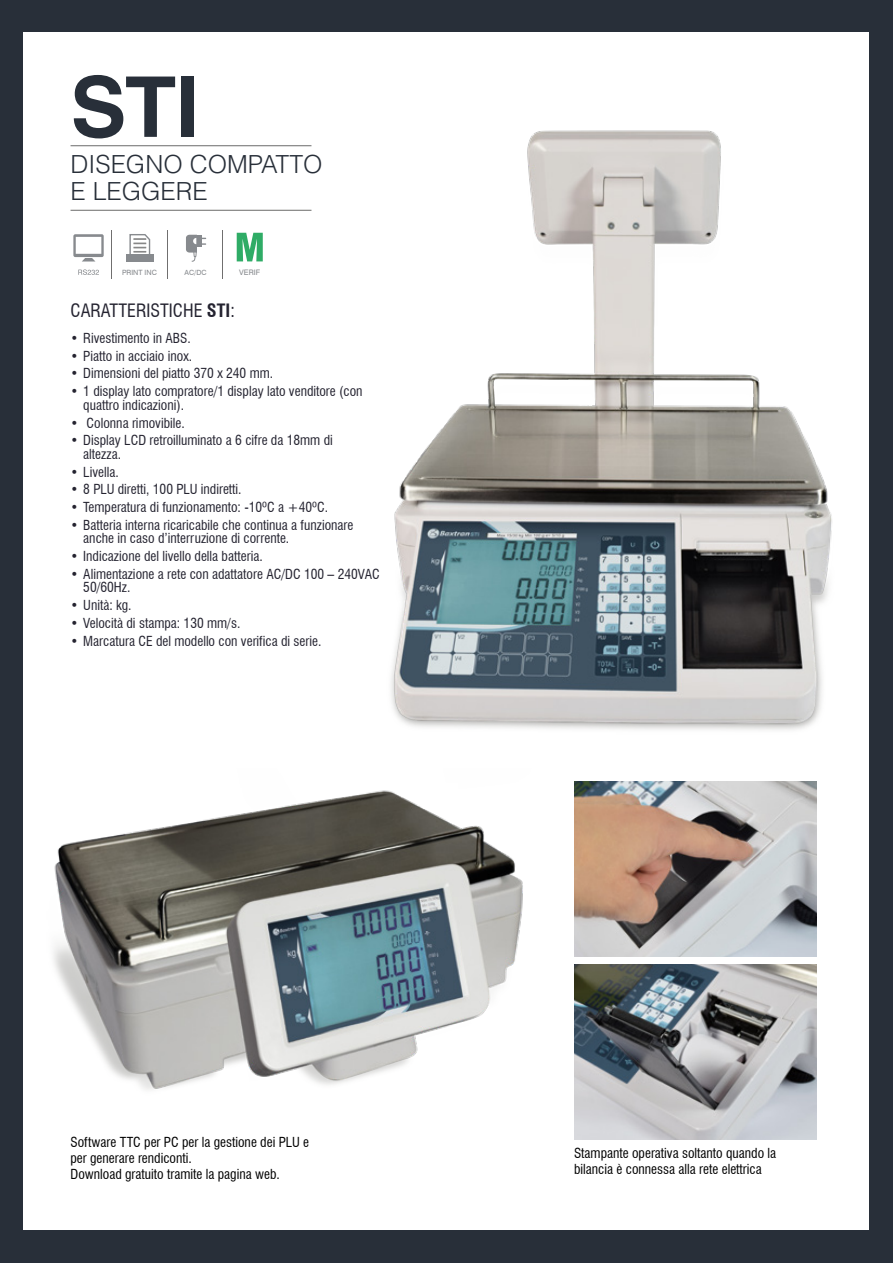
<style>
.page{position:relative;width:893px;height:1263px;background:#282f39}
.page>*{position:absolute;margin:0;border:0;box-sizing:border-box;transform-origin:0 0}
.TITULAR_PEQ{font:700 84px "Helvetica LT Std";color:#282f39}
.TITULAR_PEQ-2{font:300 24.9px "Helvetica LT Std";color:#282f39}
.TITULARS_PAGS_A{font:condensed 18px "Swiss 721 BT";color:#242330}
.t1{font:condensed 13.5px/13.5px "Swiss 721 BT";color:#242330}
.t2{font:condensed 13.5px/16.2px "Swiss 721 BT";color:#000}
.t3{font:7.65px "Swiss 721 BT";color:#878a8e}
.t4{font:7.2px "Swiss 721 BT";color:#878a8e}
.s1{font-weight:700}
.s2{font-style:inherit}
</style>
<div class="page">
<div style="left:24px;top:33px;width:845px;height:1197px;background:#fff"></div>
<img style="left:391px;top:130px;width:441px;height:600px">
<img style="left:574px;top:965px;width:242px;height:175px">
<img style="left:574px;top:781px;width:242px;height:175px">
<img style="left:53px;top:790px;width:470px;height:300px">
<hr style="left:71px;top:210px;width:240px;height:1px;background:#6b6b6a">
<hr style="left:71px;top:145px;width:240px;height:1px;background:#6b6b6a">
<svg style="left:78px;top:269px;width:21px;height:6px"></svg>
<svg style="left:73px;top:234px;width:31px;height:27px"></svg>
<hr style="left:112px;top:230px;width:1px;height:49px;background:#706f6f">
<svg style="left:129px;top:234px;width:22px;height:20px"></svg>
<div style="left:126px;top:254px;width:27px;height:8px;background:#878a8e"></div>
<hr style="left:167px;top:230px;width:1px;height:49px;background:#706f6f">
<svg style="left:186px;top:235px;width:20px;height:27px"></svg>
<hr style="left:222px;top:230px;width:1px;height:49px;background:#706f6f">
<svg style="left:237px;top:233px;width:26px;height:28px"></svg>
<p class="TITULAR_PEQ" style="left:71px;top:56px;width:131px">STI</p>
<p class="TITULAR_PEQ-2" style="left:71px;top:149px;width:254px">DISEGNO COMPATTO</p>
<p class="TITULAR_PEQ-2" style="left:71px;top:175px;width:139px">E LEGGERE</p>
<p class="t4" style="left:122px;top:268px;width:36px">PRINT INC</p>
<p class="t4" style="left:185px;top:268px;width:23px">AC/DC</p>
<p class="t3" style="left:239px;top:268px;width:22px">VERIF</p>
<p class="TITULARS_PAGS_A" style="left:71px;top:299px;width:166px">CARATTERISTICHE <span class="s1">STI</span>:</p>
<p class="t1" style="left:71px;top:331px;width:122px">• Rivestimento in ABS.</p>
<p class="t1" style="left:71px;top:349px;width:123px">• Piatto in acciaio inox.</p>
<p class="t1" style="left:71px;top:367px;width:204px">• Dimensioni del piatto 370 x 240 mm.</p>
<p class="t1" style="left:83px;top:385px;width:281px;text-indent:-13px">• 1 display lato compratore/1 display lato venditore (con quattro indicazioni).</p>
<p class="t1" style="left:71px;top:416px;width:116px">• Colonna rimovibile.</p>
<p class="t1" style="left:83px;top:434px;width:251px;text-indent:-13px">• Display LCD retroilluminato a 6 cifre da 18mm di altezza.</p>
<p class="t1" style="left:71px;top:465px;width:50px">• Livella.</p>
<p class="t1" style="left:71px;top:483px;width:173px">• 8 PLU diretti, 100 PLU indiretti.</p>
<p class="t1" style="left:71px;top:500px;width:259px">• Temperatura di funzionamento: -10ºC a +40ºC.</p>
<p class="t1" style="left:83px;top:518px;width:272px;text-indent:-13px">• Batteria interna ricaricabile che continua a funzionare anche in caso d’interruzione di corrente.</p>
<p class="t1" style="left:71px;top:549px;width:194px">• Indicazione del livello della batteria.</p>
<p class="t1" style="left:83px;top:567px;width:298px;text-indent:-13px">• Alimentazione a rete con adattatore AC/DC 100 – 240V<span class="s2">AC<br></span>50/60Hz.</p>
<p class="t1" style="left:71px;top:598px;width:63px">• Unità: kg.</p>
<p class="t1" style="left:71px;top:616px;width:171px">• Velocità di stampa: 130 mm/s.</p>
<p class="t1" style="left:71px;top:634px;width:252px">• Marcatura CE del modello con verifica di serie.</p>
<p class="t2" style="left:71px;top:1134px;width:240px">Software TTC per PC per la gestione dei PLU e per generare rendiconti.</p>
<p class="t2" style="left:71px;top:1166px;width:211px">Download gratuito tramite la pagina web.</p>
<p class="t2" style="left:574px;top:1145px;width:204px">Stampante operativa soltanto quando la bilancia è connessa alla rete elettrica</p>
</div>
